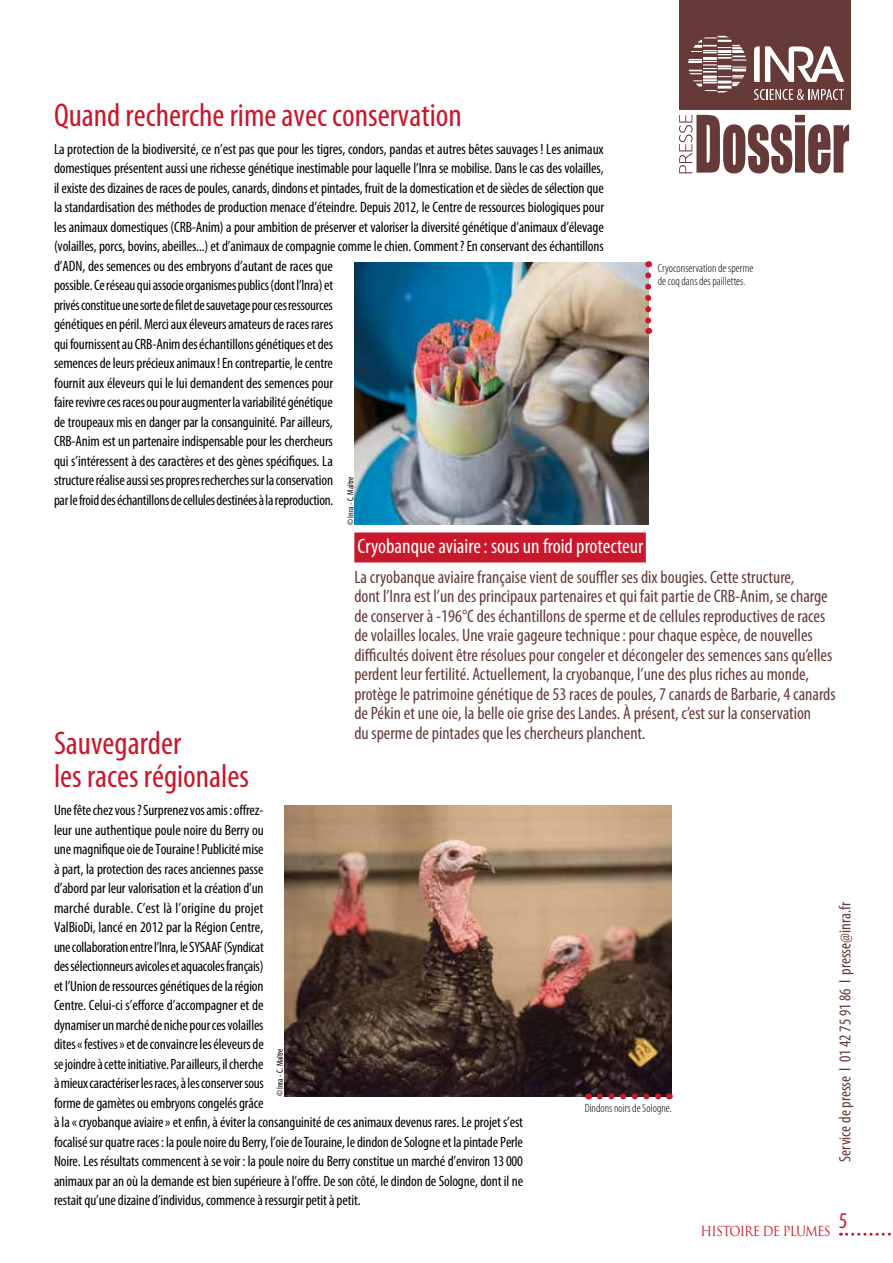
<style>
.page{position:relative;width:893px;height:1263px;background:#fff}
.page>*{position:absolute;margin:0;border:0;box-sizing:border-box;transform-origin:0 0}
.t1{font:condensed 33px/33px "Myriad Pro";color:#c9182b}
.t2{font:condensed 22.5px "Myriad Pro";color:#c9182b}
.t3{font:condensed 21px "Myriad Pro";color:#fff}
.t4{font:condensed 18px/19.5px "Myriad Pro";color:#663a39}
.t5{font:condensed 16.5px "Myriad Pro";color:#663a39}
.t6{font:condensed 15px/19.5px "Myriad Pro";letter-spacing:-.01em;color:#000}
.t7{font:13.5px "Trajan Pro";letter-spacing:-.06em;color:#c9182b;scale:.9 1}
.t8{font:300 condensed 12px/13.5px "Myriad Pro";color:#000}
.t9{font:condensed 9px "Myriad Pro";color:#000}
</style>
<div class="page">
<svg style="left:840px;top:1233px;width:51px;height:3px"></svg>
<div style="left:679px;top:0;width:171px;height:110px;background:#663a39"></div>
<svg style="left:679px;top:115px;width:170px;height:58px"></svg>
<svg style="left:754px;top:46px;width:90px;height:36px"></svg>
<svg style="left:688px;top:36px;width:58px;height:57px"></svg>
<svg style="left:754px;top:89px;width:90px;height:11px"></svg>
<div style="left:354px;top:532px;width:292px;height:30px;background:#c9182b"></div>
<img style="left:354px;top:262px;width:294px;height:263px">
<img style="left:285px;top:805px;width:387px;height:291px">
<svg style="left:645px;top:275px;width:6px;height:59px"></svg>
<svg style="left:600px;top:1093px;width:63px;height:6px"></svg>
<h1 class="t1" style="left:54px;top:99px;width:409px">Quand recherche rime avec conservation</h1>
<p class="t6" style="left:54px;top:139px;width:552px">La protection de la biodiversité, ce n’est pas que pour les tigres, condors, pandas et autres bêtes sauvages ! Les animaux domestiques présentent aussi une richesse génétique inestimable pour laquelle l’Inra se mobilise. Dans le cas des volailles, il existe des dizaines de races de poules, canards, dindons et pintades, fruit de la domestication et de siècles de sélection que la standardisation des méthodes de production menace d’éteindre. Depuis 2012, le Centre de ressources biologiques pour les animaux domestiques (CRB-Anim) a pour ambition de préserver et valoriser la diversité génétique d’animaux d’élevage (volailles, porcs, bovins, abeilles...) et d’animaux de compagnie comme le chien. Comment? En conservant des échantillons d’ADN, des semences ou des embryons d’autant de races que<br>possible. Ce réseau qui associe organismes publics (dont l’Inra) et<br>privés constitue une sorte de filet de sauvetage pour ces ressources<br>génétiques en péril. Merci aux éleveurs amateurs de races rares<br>qui fournissent au CRB-Anim des échantillons génétiques et des<br>semences de leurs précieux animaux! En contrepartie, le centre<br>fournit aux éleveurs qui le lui demandent des semences pour<br>faire revivre ces races ou pour augmenter la variabilité génétique<br>de troupeaux mis en danger par la consanguinité. Par ailleurs,<br>CRB-Anim est un partenaire indispensable pour les chercheurs<br>qui s’intéressent à des caractères et des gènes spécifiques. La<br>structure réalise aussi ses propres recherches sur la conservation<br>par le froid des échantillons de cellules destinées à la reproduction.</p>
<p class="t9" style="left:346px;top:525px;width:49px;rotate:-90deg">© Inra - C. Maître</p>
<h3 class="t3" style="left:358px;top:535px;width:287px">Cryobanque aviaire: sous un froid protecteur</h3>
<p class="t8" style="left:658px;top:262px;width:97px">Cryoconservation de sperme de coq dans des paillettes.</p>
<p class="t4" style="left:354px;top:567px;width:483px">La cryobanque aviaire française vient de souffler ses dix bougies. Cette structure,<br>dont l’Inra est l’un des principaux partenaires et qui fait partie de CRB-Anim, se charge de conserver à -196°C des échantillons de sperme et de cellules reproductives de races de volailles locales. Une vraie gageure technique: pour chaque espèce, de nouvelles difficultés doivent être résolues pour congeler et décongeler des semences sans qu’elles perdent leur fertilité. Actuellement, la cryobanque, l’une des plus riches au monde, protège le patrimoine génétique de 53 races de poules, 7 canards de Barbarie, 4 canards de Pékin et une oie, la belle oie grise des Landes. À présent, c’est sur la conservation<br>du sperme de pintades que les chercheurs planchent.</p>
<h1 class="t1" style="left:54px;top:727px;width:197px">Sauvegarder<br>les races régionales</h1>
<p class="t6" style="left:54px;top:801px;width:471px">Une fête chez vous? Surprenez vos amis: offrez-<br>leur une authentique poule noire du Berry ou<br>une magnifique oie de Touraine! Publicité mise<br>à part, la protection des races anciennes passe<br>d’abord par leur valorisation et la création d’un<br>marché durable. C’est là l’origine du projet<br>ValBioDi, lancé en 2012 par la Région Centre,<br>une collaboration entre l’Inra, le SYSAAF (Syndicat<br>des sélectionneurs avicoles et aquacoles français)<br>et l’Union de ressources génétiques de la région<br>Centre. Celui-ci s’efforce d’accompagner et de<br>dynamiser un marché de niche pour ces volailles<br>dites «festives» et de convaincre les éleveurs de<br>se joindre à cette initiative. Par ailleurs, il cherche<br>à mieux caractériser les races, à les conserver sous<br>forme de gamètes ou embryons congelés grâce<br>à la «cryobanque aviaire» et enfin, à éviter la consanguinité de ces animaux devenus rares. Le projet s’est focalisé sur quatre races: la poule noire du Berry, l’oie de Touraine, le dindon de Sologne et la pintade Perle Noire. Les résultats commencent à se voir: la poule noire du Berry constitue un marché d’environ 13000 animaux par an où la demande est bien supérieure à l’offre. De son côté, le dindon de Sologne, dont il ne restait qu’une dizaine d’individus, commence à ressurgir petit à petit.</p>
<p class="t5" style="left:836px;top:1162px;width:261px;rotate:-90deg">Service de presse I 01 42 75 91 86 I presse@inra.fr</p>
<p class="t9" style="left:275px;top:1096px;width:49px;rotate:-90deg">© Inra - C. Maître</p>
<p class="t8" style="left:585px;top:1102px;width:89px">Dindons noirs de Sologne.</p>
<p class="t7" style="left:701px;top:1222px;width:146px">HISTOIRE DE PLUMES</p>
<h2 class="t2" style="left:839px;top:1209px;width:10px">5</h2>
</div>
